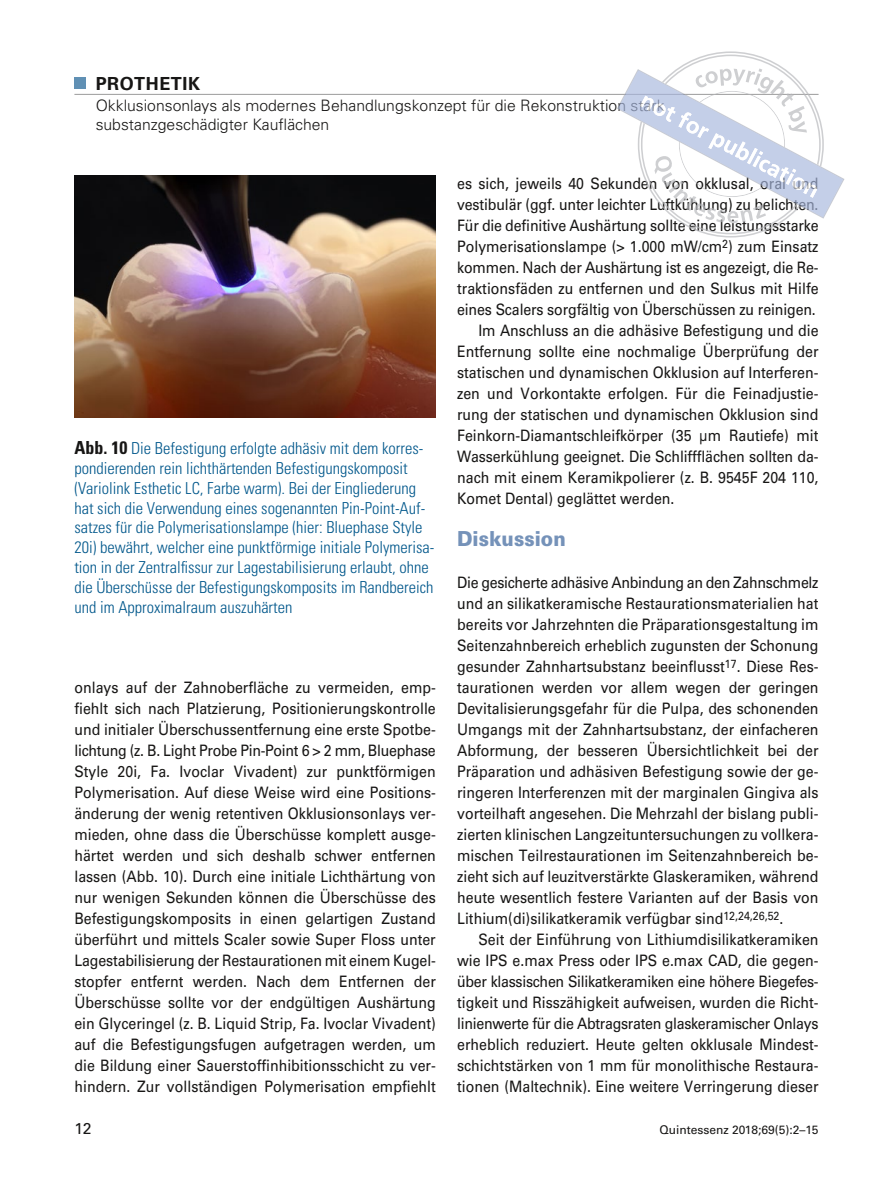
<style>
.page{position:relative;width:893px;height:1191px;background:#fff}
.page>*{position:absolute;margin:0;border:0;box-sizing:border-box;transform-origin:0 0}
.t1{font:900 20.7px "Univers LT Std";color:#7592b9;scale:.9 1}
.t2{font:700 18px "Univers LT Std";letter-spacing:.03em;color:#171615}
.t3{font:300 condensed 16.5px/19.8px "Univers LT Std";color:#00578b}
.t4{font:15.75px/21px "Univers LT Std";color:#171615;text-align:justify;scale:.9 1}
.t5{font:300 15.75px/18.9px "Univers LT Std";color:#171615}
.t6{font:15.75px "Univers LT Std";color:#171615}
.t7{font:12px "Univers LT Std";color:#171615}
.s1{font-weight:700;font-size:18px;color:#171615}
</style>
<div class="page">
<div style="left:74px;top:77px;width:12px;height:11px;background:#6090b4"></div>
<hr style="left:74px;top:94px;width:745px;height:1px;background:#9c9c9c">
<img style="left:74px;top:175px;width:362px;height:242px">
<svg style="left:617px;top:51px;width:227px;height:186px"></svg>
<p class="t2" style="left:96px;top:73px;width:106px">PROTHETIK</p>
<p class="t5" style="left:96px;top:96px;width:570px">Okklusionsonlays als modernes Behandlungskonzept für die Rekonstruktion stark substanzgeschädigter Kauflächen</p>
<p class="t3" style="left:74px;top:438px;width:362px"><span class="s1">Abb. 10</span> Die Befestigung erfolgte adhäsiv mit dem korres&shy;pondierenden rein lichthärtenden Befestigungskomposit (Variolink Esthetic LC, Farbe warm). Bei der Eingliederung hat sich die Verwendung eines sogenannten Pin-Point-Auf&shy;satzes für die Polymerisationslampe (hier: Bluephase Style 20i) bewährt, welcher eine punktförmige initiale Polymerisa&shy;tion in der Zentralfissur zur Lagestabilisierung erlaubt, ohne die Überschüsse der Befestigungskomposits im Randbereich und im Approximalraum auszuhärten</p>
<p class="t4" style="left:74px;top:677px;width:403px">onlays auf der Zahnoberfläche zu vermeiden, emp&shy;fiehlt sich nach Platzierung, Positionierungskontrolle und initialer Überschussentfernung eine erste Spotbe&shy;lichtung (z. B. Light Probe Pin-Point 6 &gt; 2 mm, Bluephase Style 20i, Fa. Ivoclar Vivadent) zur punktförmigen Polymerisation. Auf diese Weise wird eine Positions&shy;änderung der wenig retentiven Okklusionsonlays ver&shy;mieden, ohne dass die Überschüsse komplett ausge&shy;härtet werden und sich deshalb schwer entfernen lassen (Abb. 10). Durch eine initiale Lichthärtung von nur wenigen Sekunden können die Überschüsse des Befestigungskomposits in einen gelartigen Zustand überführt und mittels Scaler sowie Super Floss unter Lagestabilisierung der Restaurationen mit einem Kugel&shy;stopfer entfernt werden. Nach dem Entfernen der Überschüsse sollte vor der endgültigen Aushärtung ein Glyceringel (z. B. Liquid Strip, Fa. Ivoclar Vivadent) auf die Befestigungsfugen aufgetragen werden, um die Bildung einer Sauerstoffinhibitionsschicht zu ver&shy;hindern. Zur vollständigen Polymerisation empfiehlt</p>
<p class="t4" style="left:457px;top:173px;width:403px">es sich, jeweils 40 Sekunden von okklusal, oral und</p>
<p class="t4" style="left:457px;top:194px;width:403px">vestibulär (ggf. unter leichter Luftkühlung) zu belichten.</p>
<p class="t4" style="left:457px;top:215px;width:403px">Für die definitive Aushärtung sollte eine leistungsstarke</p>
<p class="t4" style="left:457px;top:236px;width:403px">Polymerisationslampe (&gt; 1.000 mW/cm<sup>2</sup>) zum Einsatz</p>
<p class="t4" style="left:457px;top:257px;width:402px">kommen. Nach der Aushärtung ist es angezeigt, die Re-</p>
<p class="t4" style="left:457px;top:278px;width:403px">traktionsfäden zu entfernen und den Sulkus mit Hilfe</p>
<p class="t4" style="left:457px;top:299px;width:400px">eines Scalers sorgfältig von Überschüssen zu reinigen.</p>
<p class="t4" style="left:478px;top:320px;width:379px">Im Anschluss an die adhäsive Befestigung und die</p>
<p class="t4" style="left:457px;top:341px;width:403px">Entfernung sollte eine nochmalige Überprüfung der</p>
<p class="t4" style="left:457px;top:362px;width:403px">statischen und dynamischen Okklusion auf Interferen-</p>
<p class="t4" style="left:457px;top:383px;width:403px">zen und Vorkontakte erfolgen. Für die Feinadjustie-</p>
<p class="t4" style="left:457px;top:404px;width:403px">rung der statischen und dynamischen Okklusion sind</p>
<p class="t4" style="left:457px;top:425px;width:403px">Feinkorn-Diamantschleifkörper (35 µm Rautiefe) mit</p>
<p class="t4" style="left:457px;top:446px;width:402px">Wasserkühlung geeignet. Die Schliffflächen sollten da-</p>
<p class="t4" style="left:457px;top:467px;width:403px">nach mit einem Keramikpolierer (z. B. 9545F 204 110,</p>
<p class="t4" style="left:457px;top:488px;width:243px">Komet Dental) geglättet werden.</p>
<h1 class="t1" style="left:457px;top:526px;width:122px">Diskussion</h1>
<p class="t4" style="left:457px;top:572px;width:403px">Die gesicherte adhäsive Anbindung an den Zahnschmelz und an silikatkeramische Restaurationsmaterialien hat bereits vor Jahrzehnten die Präparationsgestaltung im Seitenzahnbereich erheblich zugunsten der Schonung gesunder Zahnhartsubstanz beeinflusst<sup>17</sup>. Diese Res&shy;taurationen werden vor allem wegen der geringen Devitalisierungsgefahr für die Pulpa, des schonenden Umgangs mit der Zahnhartsubstanz, der einfacheren Abformung, der besseren Übersichtlichkeit bei der Präparation und adhäsiven Befestigung sowie der ge&shy;ringeren Interferenzen mit der marginalen Gingiva als vorteilhaft angesehen. Die Mehrzahl der bislang publi&shy;zierten klinischen Langzeituntersuchungen zu vollkera&shy;mischen Teilrestaurationen im Seitenzahnbereich be&shy;zieht sich auf leuzitverstärkte Glaskeramiken, während heute wesentlich festere Varianten auf der Basis von Lithium(di)silikatkeramik verfügbar sind<sup>12,24,26,52</sup>.</p>
<p class="t4" style="left:457px;top:929px;width:403px;text-indent:21px">Seit der Einführung von Lithiumdisilikatkeramiken wie IPS e.max Press oder IPS e.max CAD, die gegen&shy;über klassischen Silikatkeramiken eine höhere Biegefes&shy;tigkeit und Risszähigkeit aufweisen, wurden die Richt&shy;linienwerte für die Abtragsraten glaskeramischer Onlays erheblich reduziert. Heute gelten okklusale Mindest&shy;schichtstärken von 1 mm für monolithische Restaura&shy;tionen (Maltechnik). Eine weitere Verringerung dieser</p>
<p class="t6" style="left:74px;top:1119px;width:19px">12</p>
<p class="t7" style="left:659px;top:1123px;width:161px">Quintessenz 2018;69(5):2–15</p>
</div>
